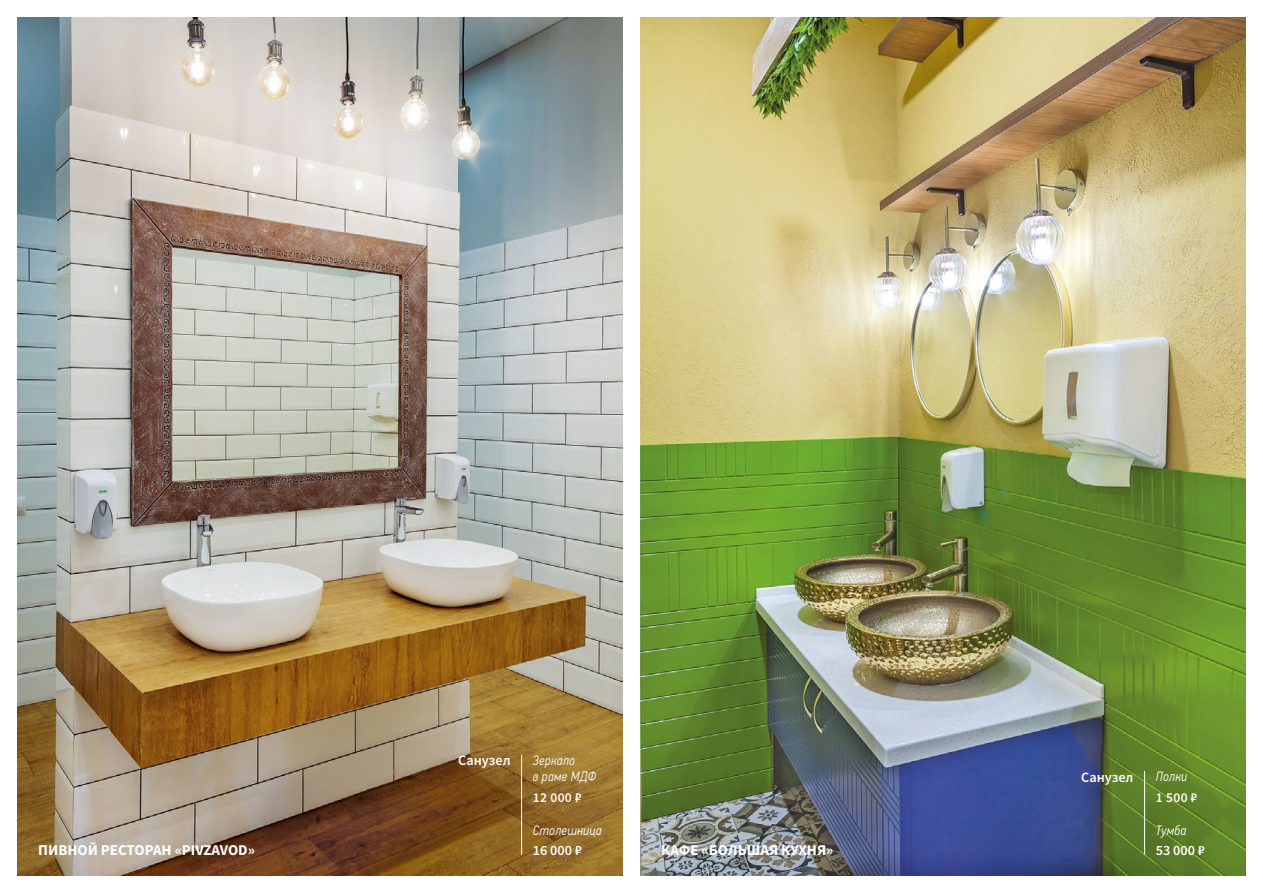
<style>
.page{position:relative;width:1263px;height:893px;background:#fff}
.page>*{position:absolute;margin:0;border:0;box-sizing:border-box;transform-origin:0 0}
.t1{font:700 15px "Source Sans Pro";color:#fff}
.t2{font:600 14.25px "Source Sans Pro";color:#fff}
.t3{font:italic 300 13.5px/16.5px "PF Din Text Cond Pro";letter-spacing:.025em;color:#fff}
.t4{font:600 13.5px "Source Sans Pro";letter-spacing:.025em;color:#fff}
</style>
<div class="page">
<img style="left:640px;top:17px;width:606px;height:859px">
<img style="left:17px;top:17px;width:606px;height:859px">
<hr style="left:521px;top:755px;width:1px;height:100px;background:#fff">
<hr style="left:1144px;top:771px;width:1px;height:84px;background:#fff">
<p class="t3" style="left:533px;top:752px;width:64px">Зеркало<br>в раме МДФ</p>
<p class="t4" style="left:533px;top:789px;width:51px">12 000 ₽</p>
<p class="t3" style="left:533px;top:822px;width:70px">Столешница</p>
<p class="t2" style="left:533px;top:841px;width:51px">16 000 ₽</p>
<p class="t2" style="left:458px;top:751px;width:54px">Санузел</p>
<p class="t1" style="left:38px;top:840px;width:218px">ПИВНОЙ РЕСТОРАН «PIVZAVOD»</p>
<p class="t1" style="left:661px;top:840px;width:174px">КАФЕ «БОЛЬШАЯ КУХНЯ»</p>
<p class="t2" style="left:1081px;top:767px;width:54px">Санузел</p>
<p class="t3" style="left:1156px;top:768px;width:33px">Полки</p>
<p class="t4" style="left:1156px;top:789px;width:44px">1 500 ₽</p>
<p class="t3" style="left:1156px;top:822px;width:32px">Тумба</p>
<p class="t2" style="left:1156px;top:840px;width:51px">53 000 ₽</p>
</div>
